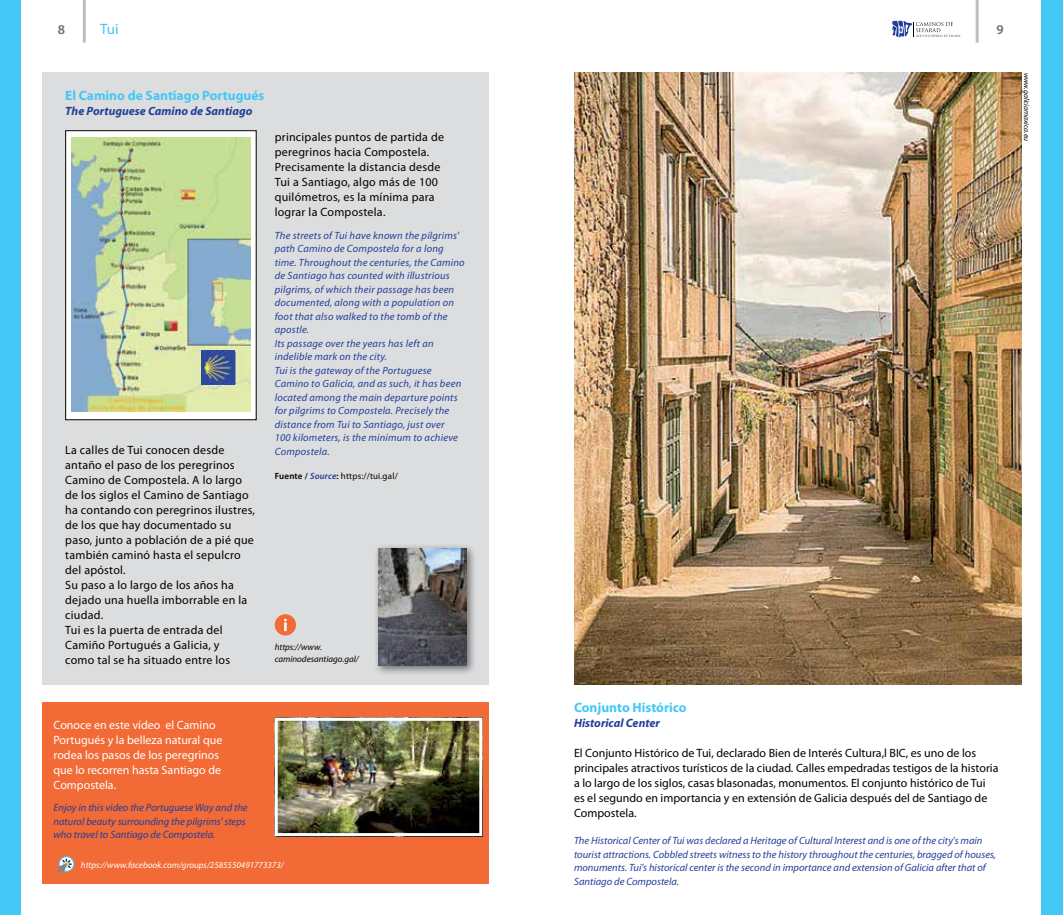
<style>
.page{position:relative;width:1063px;height:915px;background:#fff}
.page>*{position:absolute;margin:0;border:0;box-sizing:border-box;transform-origin:0 0}
.t1{font:15px "Myriad Pro";color:#44c8f5}
.t2{font:700 13.5px "Myriad Pro";color:#44c8f5}
.t3{font:600 13.5px "Myriad Pro";color:#6d6e71}
.t4{font:12px/15px "Myriad Pro";letter-spacing:.02em;color:#000}
.t5{font:12px/15px "Myriad Pro";color:#000}
.t6{font:12px/15px "Myriad Pro";color:#fff}
.t7{font:italic 700 12px "Myriad Pro";color:#233e99}
.t8{font:italic 10.5px/13.5px "Myriad Pro";letter-spacing:.015em;color:#233e99}
.t9{font:italic 9px "Myriad Pro";color:#fff}
.t10{font:italic 9px/12px "Myriad Pro";color:#000}
.t11{font:9px "Myriad Pro";letter-spacing:.02em;color:#000}
.t12{font:italic 7.5px "Myriad Pro";color:#000}
.s1{font-weight:600}
.s2{font-weight:600;font-style:italic;color:#233e99}
</style>
<div class="page">
<div style="left:1042px;top:0;width:21px;height:914px;background:#44c8f5"></div>
<hr style="left:976px;top:0;width:3px;height:43px;background:#bcbec0">
<svg style="left:892px;top:21px;width:69px;height:17px"></svg>
<hr style="left:83px;top:0;width:3px;height:43px;background:#bcbec0">
<div style="left:0;top:0;width:21px;height:914px;background:#44c8f5"></div>
<img style="left:574px;top:72px;width:447px;height:612px">
<div style="left:43px;top:702px;width:446px;height:181px;background:#f26a35"></div>
<img style="left:279px;top:721px;width:199px;height:110px">
<div style="left:275px;top:717px;width:207px;height:118px;border:3px solid #fff"></div>
<svg style="left:59px;top:855px;width:15px;height:16px"></svg>
<svg style="left:60px;top:856px;width:13px;height:14px"></svg>
<svg style="left:57px;top:858px;width:15px;height:14px"></svg>
<div style="left:43px;top:72px;width:446px;height:612px;background:#dcddde"></div>
<div style="left:66px;top:131px;width:190px;height:288px;background:#fff"></div>
<img style="left:71px;top:137px;width:179px;height:274px">
<div style="left:65px;top:130px;width:192px;height:290px;border:1px solid #000"></div>
<div style="left:374px;top:543px;width:103px;height:132px;background:#000;opacity:.5"></div>
<img style="left:379px;top:548px;width:87px;height:117px">
<div style="left:275px;top:614px;width:21px;height:21px;background:#f26a35;border-radius:50%"></div>
<svg style="left:284px;top:618px;width:3px;height:13px"></svg>
<img style="left:201px;top:350px;width:34px;height:34px">
<p class="t3" style="left:58px;top:21px;width:9px">8</p>
<h1 class="t1" style="left:100px;top:20px;width:20px">Tui</h1>
<p class="t3" style="left:996px;top:21px;width:9px">9</p>
<p class="t2" style="left:65px;top:87px;width:201px">El Camino de Santiago Portugués</p>
<p class="t7" style="left:65px;top:103px;width:189px">The Portuguese Camino de Santiago</p>
<p class="t4" style="left:65px;top:442px;width:191px">La calles de Tui conocen desde antaño el paso de los peregrinos<br>Camino de Compostela. A lo largo de los siglos el Camino de Santiago ha contando con peregrinos ilustres, de los que hay documentado su paso, junto a población de a pié que también caminó hasta el sepulcro del apóstol.<br>Su paso a lo largo de los años ha dejado una huella imborrable en la ciudad.<br>Tui es la puerta de entrada del<br>Camiño Portugués a Galicia, y<br>como tal se ha situado entre los</p>
<p class="t4" style="left:275px;top:129px;width:171px">principales puntos de partida de peregrinos hacia Compostela.<br>Precisamente la distancia desde<br>Tui a Santiago, algo más de 100 quilómetros, es la mínima para lograr la Compostela.</p>
<p class="t8" style="left:275px;top:228px;width:191px">The streets of Tui have known the pilgrims' path Camino de Compostela for a long time. Throughout the centuries, the Camino de Santiago has counted with illustrious pilgrims, of which their passage has been documented, along with a population on foot that also walked to the tomb of the apostle.<br>Its passage over the years has left an indelible mark on the city.<br>Tui is the gateway of the Portuguese Camino to Galicia, and as such, it has been located among the main departure points for pilgrims to Compostela. Precisely the distance from Tui to Santiago, just over<br>100 kilometers, is the minimum to achieve Compostela.</p>
<p class="t11" style="left:275px;top:470px;width:125px"><span class="s1">Fuente /</span> <span class="s2">Source</span><span class="s1">:</span> https://tui.gal/</p>
<p class="t10" style="left:275px;top:640px;width:86px">https://www. caminodesantiago.gal/</p>
<p class="t6" style="left:54px;top:716px;width:170px">Conoce en este vídeo el Camino<br>Portugués y la belleza natural que rodea los pasos de los peregrinos que lo recorren hasta Santiago de<br>Compostela.</p>
<p class="t8" style="left:54px;top:800px;width:196px">Enjoy in this video the Portuguese Way and the natural beauty surrounding the pilgrims' steps who travel to Santiago de Compostela.</p>
<p class="t9" style="left:81px;top:859px;width:204px">https://www.facebook.com/groups/2585550491773373/</p>
<p class="t2" style="left:574px;top:698px;width:114px">Conjunto Histórico</p>
<p class="t7" style="left:574px;top:715px;width:87px">Historical Center</p>
<p class="t5" style="left:574px;top:745px;width:426px">El Conjunto Histórico de Tui, declarado Bien de Interés Cultura,l BIC, es uno de los principales atractivos turísticos de la ciudad. Calles empedradas testigos de la historia a lo largo de los siglos, casas blasonadas, monumentos. El conjunto histórico de Tui es el segundo en importancia y en extensión de Galicia después del de Santiago de Compostela.</p>
<p class="t8" style="left:574px;top:833px;width:424px">The Historical Center of Tui was declared a Heritage of Cultural Interest and is one of the city's main tourist attractions. Cobbled streets witness to the history throughout the centuries, bragged of houses, monuments. Tui's historical center is the second in importance and extension of Galicia after that of Santiago de Compostela.</p>
<p class="t12" style="left:1031px;top:72px;width:70px;rotate:90deg">www.galiciamaxica.eu</p>
</div>
